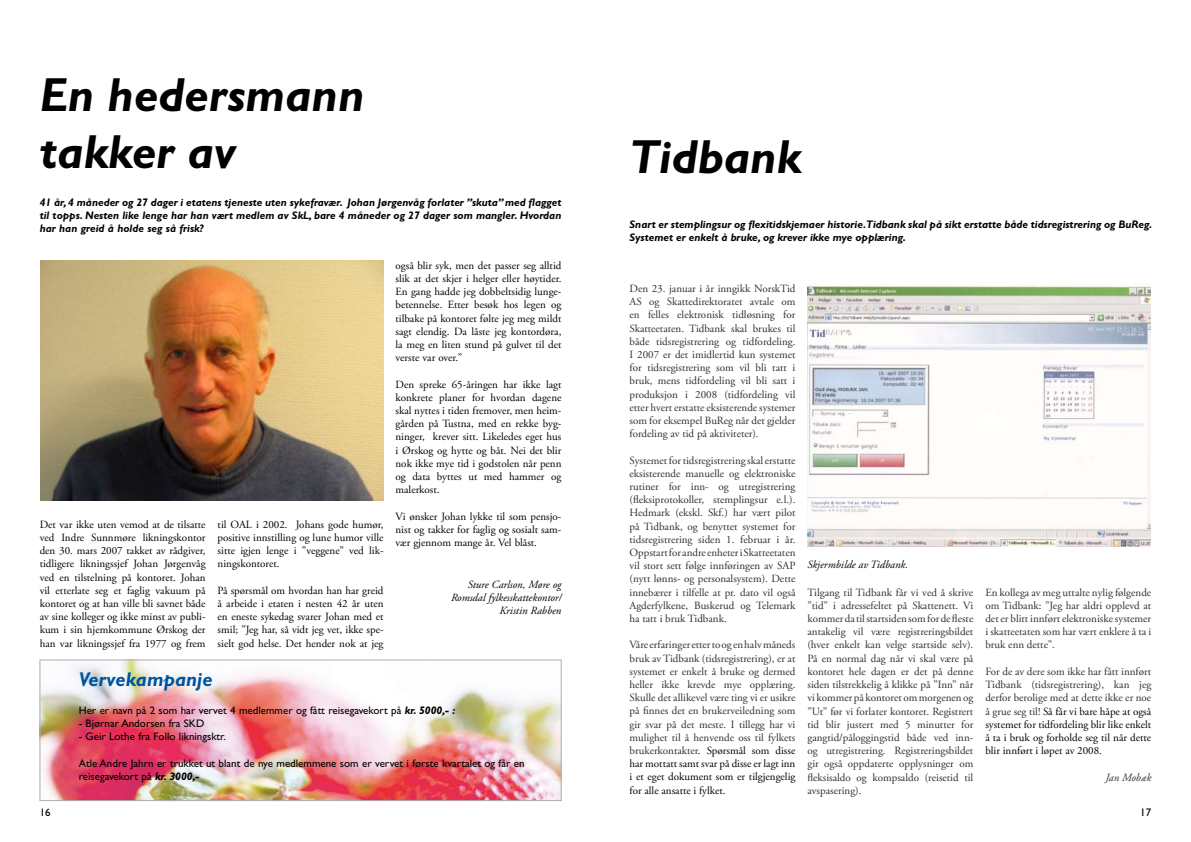
<style>
.page{position:relative;width:1191px;height:842px;background:#fff}
.page>*{position:absolute;margin:0;border:0;box-sizing:border-box;transform-origin:0 0}
.t1{font:italic 700 48px/57.6px "Gill Sans";color:#000}
.t2{font:italic 700 20px "Gill Sans";color:#00549e}
.t3{font:11px/13.2px "Adobe Garamond Pro";color:#2f2f2f;text-align:justify}
.t4{font:11px/13.2px "Adobe Garamond Pro";color:#000;text-align:justify}
.t5{font:italic 700 11px/13.2px "Gill Sans";color:#000;text-align:justify}
.t6{font:11px/13.2px "Gill Sans";color:#000}
.t7{font:italic 11px/13.2px "Adobe Garamond Pro";color:#000;text-align:right}
.t8{font:italic 11px "Adobe Garamond Pro";color:#2f2f2f}
.s1{font-weight:700;font-style:italic}
.s2{color:#000}
.s3{color:#2f2f2f}
</style>
<div class="page">
<img style="left:40px;top:261px;width:343px;height:239px">
<img style="left:42px;top:662px;width:517px;height:137px">
<div style="left:40px;top:660px;width:521px;height:141px;border:1px solid #adafb2"></div>
<img style="left:807px;top:284px;width:343px;height:263px">
<h1 class="t1" style="left:40px;top:65px;width:326px">En hedersmann takker av</h1>
<p class="t5" style="left:40px;top:195px;width:523px">41 år, 4 måneder og 27 dager i etatens tjeneste uten sykefravær. Johan Jørgenvåg forlater ”skuta” med flagget til topps. Nesten like lenge har han vært medlem av SkL, bare 4 måneder og 27 dager som mangler. Hvordan har han greid å holde seg så frisk?</p>
<p class="t4" style="left:40px;top:518px;width:167px">Det var ikke uten vemod at de tilsatte ved Indre Sunnmøre likningskontor den 30. mars 2007 takket av rådgiver, tidligere likningssjef Johan Jørgenvåg ved en tilstelning på kontoret. Johan vil etterlate seg et faglig vakuum på kontoret og at han ville bli savnet både av sine kolleger og ikke minst av publi&shy;kum i sin hjemkommune Ørskog der han var likningssjef fra 1977 og frem</p>
<p class="t4" style="left:218px;top:518px;width:167px">til OAL i 2002. Johans gode humør, positive innstilling og lune humor ville sitte igjen lenge i ”veggene” ved lik&shy;ningskontoret.</p>
<p class="t4" style="left:218px;top:584px;width:167px">På spørsmål om hvordan han har greid å arbeide i etaten i nesten 42 år uten en eneste sykedag svarer Johan med et smil; ”Jeg har, så vidt jeg vet, ikke spe&shy;sielt god helse. Det hender nok at jeg</p>
<p class="t4" style="left:395px;top:259px;width:167px">også blir syk, men det passer seg alltid slik at det skjer i helger eller høytider.<br>En gang hadde jeg dobbeltsidig lunge&shy;betennelse. Etter besøk hos legen og tilbake på kontoret følte jeg meg mildt sagt elendig. Da låste jeg kontordøra, la meg en liten stund på gulvet til det verste var over.”</p>
<p class="t4" style="left:395px;top:378px;width:167px">Den spreke 65-åringen har ikke lagt konkrete planer for hvordan dagene skal nyttes i tiden fremover, men heim&shy;gården på Tustna, med en rekke byg&shy;ninger, krever sitt. Likeledes eget hus i Ørskog og hytte og båt. Nei det blir nok ikke mye tid i godstolen når penn og data byttes ut med hammer og malerkost.</p>
<p class="t4" style="left:395px;top:510px;width:167px">Vi ønsker Johan lykke til som pensjo&shy;nist og takker for faglig og sosialt sam&shy;vær gjennom mange år. Vel blåst.</p>
<p class="t7" style="left:451px;top:578px;width:112px">Sture Carlson, Møre og<br>Romsdal fylkesskattekontor/<br>Kristin Rabben</p>
<h2 class="t2" style="left:79px;top:668px;width:135px">Vervekampanje</h2>
<p class="t6" style="left:79px;top:703px;width:378px">Her er navn på 2 som har vervet 4 medlemmer og fått reisegavekort på <span class="s1">kr. 5000,- :</span></p>
<p class="t6" style="left:79px;top:717px;width:127px">- Bjørnar Andorsen fra SKD</p>
<p class="t6" style="left:79px;top:730px;width:149px">- Geir Lothe fra Follo likningsktr.</p>
<p class="t6" style="left:79px;top:756px;width:447px">Atle Andre Jahrn er trukket ut blant de nye medlemmene som er vervet i første kvartalet og får en reisegavekort på <span class="s1">kr. 3000,-</span></p>
<h1 class="t1" style="left:629px;top:128px;width:173px">Tidbank</h1>
<p class="t5" style="left:629px;top:218px;width:524px">Snart er stemplingsur og flexitidskjemaer historie.Tidbank skal på sikt erstatte både tidsregistrering og BuReg.<br>Systemet er enkelt å bruke, og krever ikke mye opplæring.</p>
<p class="t3" style="left:629px;top:282px;width:167px">Den 23. januar i år inngikk NorskTid AS og Skattedirektoratet avtale om en felles elektronisk tidløsning for Skatteetaten. Tidbank skal brukes til både tidsregistrering og tidfordeling.<br>I 2007 er det imidlertid kun systemet for tidsregistrering som vil bli tatt i bruk, mens tidfordeling vil bli satt i produksjon i 2008 (tidfordeling vil etter hvert erstatte eksisterende systemer som for eksempel BuReg når det gjelder fordeling av tid på aktiviteter).</p>
<p class="t3" style="left:629px;top:454px;width:167px">Systemet for tidsregistrering skal erstatte eksisterende manuelle og elektroniske rutiner for inn- og utregistrering (fleksiprotokoller, stemplingsur e.l.).<br>Hedmark (ekskl. Skf.) har vært pilot på Tidbank, og benyttet systemet for tidsregistrering siden 1. februar i år.<br>Oppstart for andre enheter i Skatteetaten vil stort sett følge innføringen av SAP (nytt lønns- og personalsystem). Dette innebærer i tilfelle at pr. dato vil også Agderfylkene, Buskerud og Telemark ha tatt i bruk Tidbank.</p>
<p class="t3" style="left:629px;top:639px;width:167px">Våre erfaringer etter to og en halv måneds bruk av Tidbank (tidsregistrering), er at systemet er enkelt å bruke og dermed heller ikke krevde mye opplæring.<br>Skulle det allikevel være ting vi er usikre på finnes det en brukerveiledning som gir svar på det meste. I tillegg har vi mulighet til å henvende oss til fylkets brukerkontakter<span class="s2">. Spørsmål som disse har mottatt samt svar på disse er lagt inn i et eget dokument som er tilgjengelig for alle ansatte i fylket.</span></p>
<p class="t7" style="left:807px;top:558px;width:102px">Skjermbilde av Tidbank.</p>
<p class="t3" style="left:807px;top:586px;width:167px">Tilgang til Tidbank får vi ved å skrive ”tid” i adressefeltet på Skattenett. Vi kommer da til startsiden som for de fleste antakelig vil være registreringsbildet (hver enkelt kan velge startside selv).<br>På en normal dag når vi skal være på kontoret hele dagen er det på denne siden tilstrekkelig å klikke på ”Inn” når vi kommer på kontoret om morgenen og ”Ut” før vi forlater kontoret. Registrert tid blir justert med 5 minutter for gangtid/påloggingstid både ved inn&shy;og utregistrering. Registreringsbildet gir også oppdaterte opplysninger om fleksisaldo og kompsaldo (reisetid til avspasering).</p>
<p class="t3" style="left:985px;top:586px;width:167px">En kollega av meg uttalte nylig følgende om Tidbank: ”Jeg har aldri opplevd at det er blitt innført elektroniske systemer i skatteetaten som har vært enklere å ta i bruk enn dette”.</p>
<p class="t4" style="left:985px;top:665px;width:167px"><span class="s3">For de av dere som ikke har fått innført Tidbank (tidsregistrering), kan jeg derfor berolige med at dette ikke er noe å grue seg til!</span> Så får vi bare håpe at også systemet for tidfordeling blir like enkelt å ta i bruk og forholde seg til når dette blir innført i løpet av 2008.</p>
<p class="t8" style="left:1105px;top:770px;width:47px">Jan Mobæk</p>
<p class="t6" style="left:40px;top:806px;width:12px">16</p>
<p class="t6" style="left:1140px;top:806px;width:12px">17</p>
</div>
